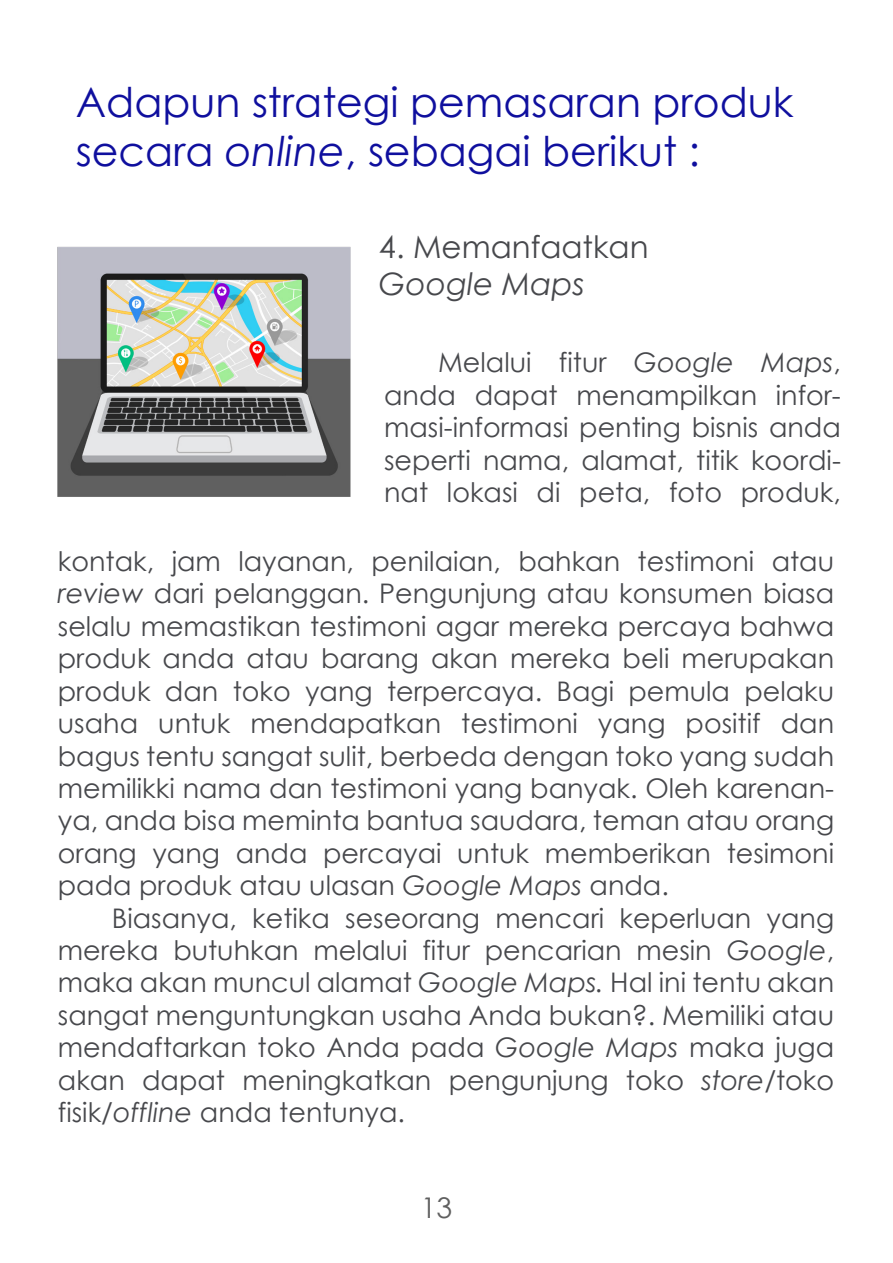
<style>
.page{position:relative;width:893px;height:1263px;background:#fff}
.page>*{position:absolute;margin:0;border:0;box-sizing:border-box;transform-origin:0 0}
.t1{font:41.1px/49.3px "Century Gothic";color:#0f0f9e}
.t2{font:30.9px "Century Gothic";color:#47484c}
.t3{font:italic 30.9px "Century Gothic";color:#47484c}
.t4{font:28.5px "Century Gothic";color:#606060}
.t5{font:27px/32.4px "Century Gothic";color:#47484c;text-align:justify}
.s1{font-style:italic}
</style>
<div class="page">
<img style="left:57px;top:246px;width:294px;height:251px">
<h1 class="t1" style="left:76px;top:77px;width:719px">Adapun strategi pemasaran produk secara <span class="s1">online</span>, sebagai berikut :</h1>
<p class="t2" style="left:379px;top:225px;width:271px">4. Memanfaatkan</p>
<p class="t3" style="left:379px;top:262px;width:207px">Google Maps</p>
<p class="t5" style="left:384px;top:346px;width:458px;text-indent:54px">Melalui fitur <span class="s1">Google Maps</span>, anda dapat menampilkan infor&shy;masi-informasi penting bisnis anda seperti nama, alamat, titik koordi&shy;nat lokasi di peta, foto produk,</p>
<p class="t5" style="left:58px;top:545px;width:778px">kontak, jam layanan, penilaian, bahkan testimoni atau <span class="s1">review</span> dari pelanggan. Pengunjung atau konsumen biasa selalu memastikan testimoni agar mereka percaya bahwa produk anda atau barang akan mereka beli merupakan produk dan toko yang terpercaya. Bagi pemula pelaku usaha untuk mendapatkan testimoni yang positif dan bagus tentu sangat sulit, berbeda dengan toko yang sudah memilikki nama dan testimoni yang banyak. Oleh karenan&shy;ya, anda bisa meminta bantua saudara, teman atau orang orang yang anda percayai untuk memberikan tesimoni pada produk atau ulasan <span class="s1">Google Maps</span> anda.</p>
<p class="t5" style="left:58px;top:901px;width:778px;text-indent:54px">Biasanya, ketika seseorang mencari keperluan yang mereka butuhkan melalui fitur pencarian mesin <span class="s1">Google</span>, maka akan muncul alamat <span class="s1">Google Maps.</span> Hal ini tentu akan sangat menguntungkan usaha Anda bukan?. Memiliki atau mendaftarkan toko Anda pada <span class="s1">Google Maps</span> maka juga akan dapat meningkatkan pengunjung toko <span class="s1">store</span>/toko fisik/<span class="s1">offline</span> anda tentunya.</p>
<p class="t4" style="left:421px;top:1188px;width:33px">13</p>
</div>
